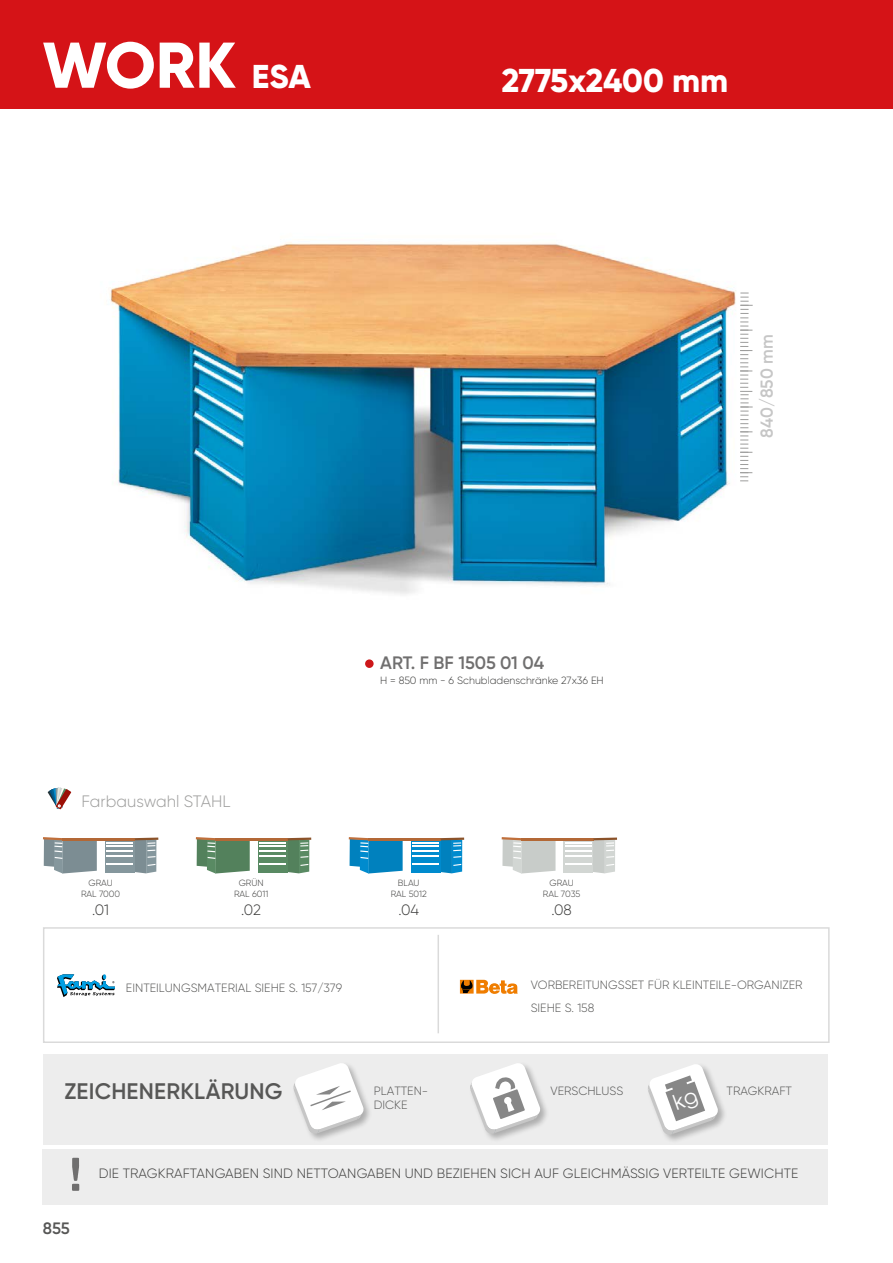
<style>
.page{position:relative;width:893px;height:1263px;background:#fff}
.page>*{position:absolute;margin:0;border:0;box-sizing:border-box;transform-origin:0 0}
.t1{font:800 64.5px "Gilroy";color:#fff}
.t2{font:800 33px "Gilroy";color:#fff}
.t3{font:600 22.5px "Gilroy";letter-spacing:.01em;color:#575756}
.t4{font:600 18px "Gilroy";letter-spacing:-.005em;color:#706f6f}
.t5{font:600 17.25px "Gilroy";color:#c6c6c6}
.t6{font:300 16.5px "Gilroy";color:#9d9d9c}
.t7{font:600 16.5px "Gilroy";color:#575756}
.t8{font:300 15px "Gilroy";letter-spacing:-.005em;color:#3c3c3b}
.t9{font:300 13.5px "Gilroy";letter-spacing:.01em;color:#3c3c3b}
.t10{font:300 12px/22.5px "Gilroy";color:#575756}
.t11{font:300 10.5px "Gilroy";color:#3c3c3b}
.t12{font:300 9px/10.8px "Gilroy";color:#3c3c3b;text-align:center}
.s1{font-size:33px}
</style>
<div class="page">
<div style="left:0;top:0;width:893px;height:108px;background:#d51317"></div>
<div style="left:43px;top:927px;width:787px;height:116px;border:2px solid #dadada"></div>
<div style="left:43px;top:1054px;width:784px;height:91px;background:#ededed"></div>
<div style="left:468px;top:1061px;width:81px;height:81px;background:#000;opacity:.27"></div>
<div style="left:292px;top:1061px;width:81px;height:81px;background:#000;opacity:.27"></div>
<div style="left:646px;top:1062px;width:81px;height:81px;background:#000;opacity:.27"></div>
<svg style="left:470px;top:1062px;width:71px;height:72px"></svg>
<div style="left:411px;top:839px;width:30px;height:34px;background:#008bce"></div>
<hr style="left:368px;top:838px;width:73px;height:2px;background:#b36836">
<svg style="left:349px;top:837px;width:54px;height:37px;background:#3192bf"></svg>
<svg style="left:412px;top:837px;width:52px;height:36px"></svg>
<div style="left:563px;top:839px;width:30px;height:34px;background:#d2d6d3"></div>
<hr style="left:521px;top:838px;width:73px;height:2px;background:#b36836">
<svg style="left:502px;top:837px;width:53px;height:37px;background:#cfccc6"></svg>
<svg style="left:565px;top:837px;width:52px;height:36px"></svg>
<div style="left:258px;top:839px;width:30px;height:34px;background:#598a63"></div>
<hr style="left:215px;top:838px;width:73px;height:2px;background:#b36836">
<svg style="left:196px;top:837px;width:54px;height:37px;background:#739271"></svg>
<svg style="left:259px;top:837px;width:52px;height:36px"></svg>
<div style="left:105px;top:839px;width:30px;height:34px;background:#85979d"></div>
<hr style="left:63px;top:838px;width:72px;height:2px;background:#b36836">
<svg style="left:43px;top:837px;width:54px;height:37px;background:#939b9c"></svg>
<svg style="left:106px;top:837px;width:52px;height:36px"></svg>
<svg style="left:293px;top:1062px;width:71px;height:72px"></svg>
<svg style="left:48px;top:788px;width:23px;height:21px"></svg>
<div style="left:43px;top:1149px;width:785px;height:55px;background:#ededed"></div>
<svg style="left:72px;top:1158px;width:7px;height:33px"></svg>
<div style="left:460px;top:980px;width:14px;height:13px;background:#ef7d00"></div>
<svg style="left:461px;top:980px;width:57px;height:14px"></svg>
<svg style="left:57px;top:974px;width:58px;height:23px"></svg>
<hr style="left:438px;top:935px;width:1px;height:98px;background:#dadada">
<img style="left:109px;top:242px;width:640px;height:352px">
<div style="left:365px;top:659px;width:9px;height:9px;background:#cd171a;border-radius:50%"></div>
<svg style="left:740px;top:293px;width:13px;height:188px"></svg>
<svg style="left:648px;top:1063px;width:71px;height:72px"></svg>
<h1 class="t1" style="left:43px;top:25px;width:270px">WORK <span class="s1">ESA</span></h1>
<h2 class="t2" style="left:502px;top:59px;width:228px">2775x2400 mm</h2>
<h3 class="t5" style="left:756px;top:438px;width:105px;rotate:-90deg">840/850 mm</h3>
<h3 class="t4" style="left:380px;top:651px;width:166px">ART. F BF 1505 01 04</h3>
<p class="t11" style="left:380px;top:673px;width:225px">H = 850 mm - 6 Schubladenschränke 27x36 EH</p>
<h3 class="t6" style="left:81px;top:791px;width:151px">Farbauswahl STAHL</h3>
<p class="t12" style="left:81px;top:878px;width:41px">GRAU<br>RAL 7000</p>
<p class="t8" style="left:92px;top:901px;width:18px">.01</p>
<p class="t12" style="left:234px;top:878px;width:36px">GRÜN<br>RAL 6011</p>
<p class="t8" style="left:241px;top:901px;width:21px">.02</p>
<p class="t10" style="left:126px;top:976px;width:218px">EINTEILUNGSMATERIAL SIEHE S. 157/379</p>
<h3 class="t3" style="left:64px;top:1077px;width:220px">ZEICHENERKLÄRUNG</h3>
<p class="t12" style="left:391px;top:878px;width:38px">BLAU<br>RAL 5012</p>
<p class="t8" style="left:398px;top:901px;width:22px">.04</p>
<p class="t12" style="left:543px;top:878px;width:39px">GRAU<br>RAL 7035</p>
<p class="t8" style="left:551px;top:901px;width:22px">.08</p>
<p class="t10" style="left:531px;top:973px;width:273px">VORBEREITUNGSSET FÜR KLEINTEILE-ORGANIZER<br>SIEHE S. 158</p>
<p class="t10" style="left:374px;top:1079px;width:56px">PLATTEN-</p>
<p class="t10" style="left:550px;top:1079px;width:74px">VERSCHLUSS</p>
<p class="t10" style="left:374px;top:1094px;width:35px">DICKE</p>
<p class="t10" style="left:727px;top:1079px;width:67px">TRAGKRAFT</p>
<h3 class="t7" style="left:43px;top:1218px;width:28px">855</h3>
<p class="t9" style="left:99px;top:1165px;width:701px">DIE TRAGKRAFTANGABEN SIND NETTOANGABEN UND BEZIEHEN SICH AUF GLEICHMÄSSIG VERTEILTE GEWICHTE</p>
</div>
